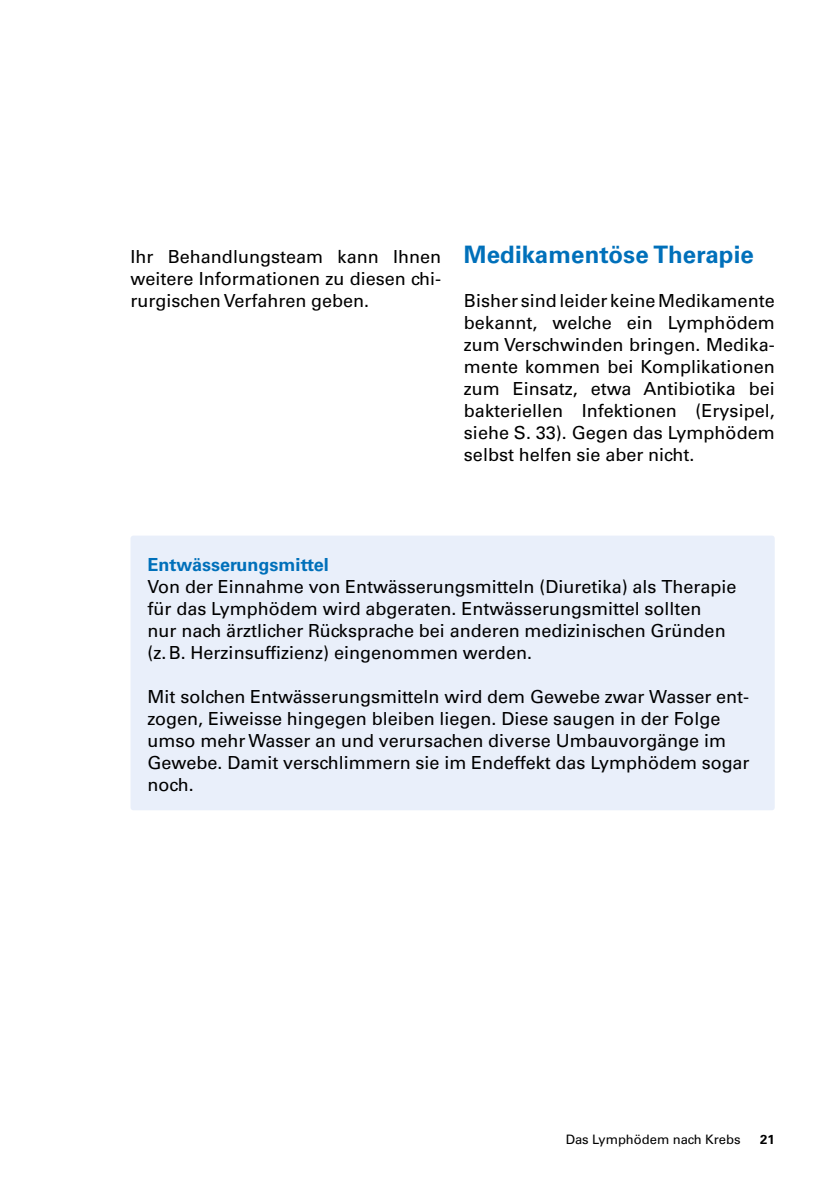
<style>
.page{position:relative;width:840px;height:1191px;background:#fff}
.page>*{position:absolute;margin:0;border:0;box-sizing:border-box;transform-origin:0 0}
.t1{font:700 24px "Univers LT Std";letter-spacing:.005em;color:#0070ba}
.t2{font:18px/22px "Univers LT Std";color:#000;text-align:justify}
.t3{font:700 18px "Univers LT Std";color:#0070ba}
.t4{font:13px "Univers LT Std";color:#000}
.t5{font:700 13px "Univers LT Std";color:#000}
</style>
<div class="page">
<div style="left:130px;top:535px;width:644px;height:275px;background:#e9effa;border-radius:3px"></div>
<p class="t2" style="left:130px;top:246px;width:312px">Ihr Behandlungsteam kann Ihnen weitere Informationen zu diesen chi&shy;rurgischen Verfahren geben.</p>
<h1 class="t1" style="left:463px;top:241px;width:291px">Medikamentöse Therapie</h1>
<p class="t2" style="left:463px;top:290px;width:312px">Bisher sind leider keine Medikamente bekannt, welche ein Lymphödem zum Verschwinden bringen. Medika&shy;mente kommen bei Komplikationen zum Einsatz, etwa Antibiotika bei bakteriellen Infektionen (Erysipel, siehe S. 33). Gegen das Lymphödem selbst helfen sie aber nicht.</p>
<p class="t3" style="left:147px;top:554px;width:183px">Entwässerungsmittel</p>
<p class="t2" style="left:147px;top:576px;width:590px;text-align:left">Von der Einnahme von Entwässerungsmitteln (Diuretika) als Therapie für das Lymphödem wird abgeraten. Entwässerungsmittel sollten<br>nur nach ärztlicher Rücksprache bei anderen medizinischen Gründen (z.B. Herzinsuffizienz) eingenommen werden.</p>
<p class="t2" style="left:147px;top:686px;width:603px;text-align:left">Mit solchen Entwässerungsmitteln wird dem Gewebe zwar Wasser ent&shy;zogen, Eiweisse hingegen bleiben liegen. Diese saugen in der Folge umso mehr Wasser an und verursachen diverse Umbauvorgänge im Gewebe. Damit verschlimmern sie im Endeffekt das Lymphödem sogar noch.</p>
<p class="t4" style="left:565px;top:1132px;width:176px">Das Lymphödem nach Krebs</p>
<p class="t5" style="left:759px;top:1132px;width:16px">21</p>
</div>
